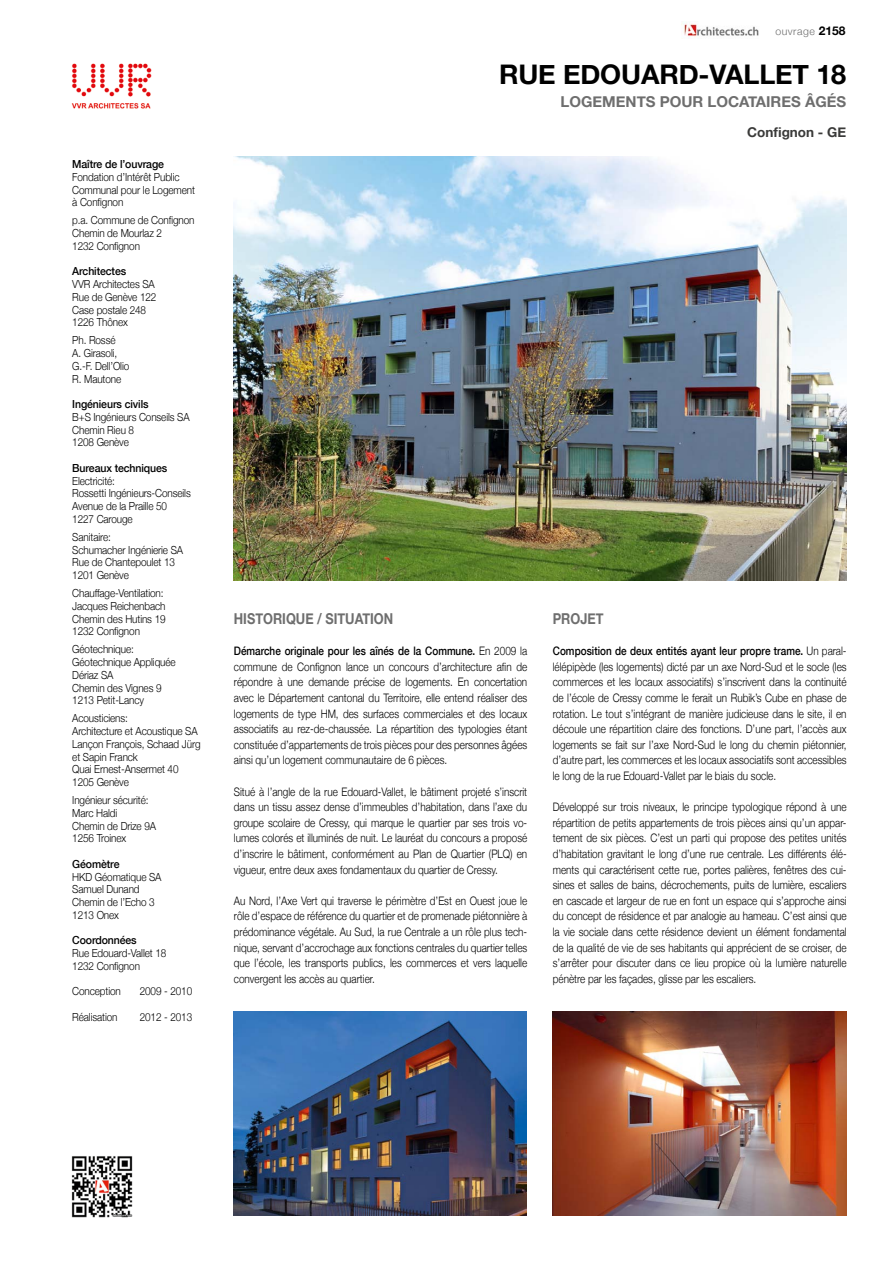
<style>
.page{position:relative;width:893px;height:1263px;background:#fff}
.page>*{position:absolute;margin:0;border:0;box-sizing:border-box;transform-origin:0 0}
.t1{font:700 27px "Helvetica Neue";letter-spacing:-.005em;color:#000}
.t2{font:700 15px "Helvetica Neue";color:#6e6e6e}
.t3{font:700 15px "Helvetica Neue";color:#6e6e6e;scale:.85 1}
.t4{font:700 13.5px "Helvetica Neue";color:#3a3a39}
.t5{font:300 11.7px/15.6px "Helvetica Neue";color:#000;text-align:justify;scale:.85 1}
.t6{font:300 11.1px/12.8px "Helvetica Neue";letter-spacing:-.01em;color:#000;scale:.89 1}
.t7{font:500 11.1px "Helvetica Neue";letter-spacing:-.01em;color:#000;scale:.95 1}
.t8{font:300 10.5px "Helvetica Neue";letter-spacing:.05em;color:#6e6e6e}
.s1{font-weight:700;font-size:12px;color:#000}
.s2{font-weight:500}
</style>
<div class="page">
<img style="left:234px;top:157px;width:612px;height:424px">
<img style="left:71px;top:1156px;width:62px;height:62px">
<img style="left:681px;top:23px;width:78px;height:16px">
<img style="left:71px;top:63px;width:81px;height:46px">
<img style="left:233px;top:1011px;width:294px;height:204px">
<img style="left:553px;top:1011px;width:293px;height:204px">
<p class="t7" style="left:72px;top:160px;width:98px">Maître de l’ouvrage</p>
<p class="t6" style="left:72px;top:171px;width:139px">Fondation d’Intérêt Public<br>Communal pour le Logement à Confignon</p>
<p class="t6" style="left:72px;top:213px;width:139px">p.a. Commune de Confignon<br>Chemin de Mourlaz 2<br>1232 Confignon</p>
<p class="t7" style="left:72px;top:267px;width:58px">Architectes</p>
<p class="t6" style="left:72px;top:279px;width:96px">VVR Architectes SA<br>Rue de Genève 122<br>Case postale 248<br>1226 Thônex</p>
<p class="t6" style="left:72px;top:335px;width:66px">Ph. Rossé<br>A. Girasoli,<br>G.-F. Dell’Olio<br>R. Mautone</p>
<p class="t7" style="left:72px;top:400px;width:82px">Ingénieurs civils</p>
<p class="t6" style="left:72px;top:411px;width:133px">B+S Ingénieurs Conseils SA<br>Chemin Rieu 8<br>1208 Genève</p>
<p class="t7" style="left:72px;top:464px;width:102px">Bureaux techniques</p>
<p class="t6" style="left:72px;top:475px;width:135px">Electricité:<br>Rossetti Ingénieurs-Conseils<br>Avenue de la Praille 50<br>1227 Carouge</p>
<p class="t6" style="left:72px;top:531px;width:126px">Sanitaire:<br>Schumacher Ingénierie SA<br>Rue de Chantepoulet 13<br>1201 Genève</p>
<p class="t6" style="left:72px;top:588px;width:106px">Chauffage-Ventilation:<br>Jacques Reichenbach<br>Chemin des Hutins 19<br>1232 Confignon</p>
<p class="t6" style="left:72px;top:644px;width:118px">Géotechnique:<br>Géotechnique Appliquée<br>Dériaz SA<br>Chemin des Vignes 9<br>1213 Petit-Lancy</p>
<p class="t6" style="left:72px;top:713px;width:146px">Acousticiens:<br>Architecture et Acoustique SA<br>Lançon François, Schaad Jürg et Sapin Franck<br>Quai Ernest-Ansermet 40<br>1205 Genève</p>
<p class="t6" style="left:72px;top:795px;width:96px">Ingénieur sécurité:<br>Marc Haldi<br>Chemin de Drize 9A<br>1256 Troinex</p>
<p class="t7" style="left:72px;top:860px;width:51px">Géomètre</p>
<p class="t6" style="left:72px;top:871px;width:102px">HKD Géomatique SA<br>Samuel Dunand<br>Chemin de l’Echo 3<br>1213 Onex</p>
<p class="t7" style="left:72px;top:936px;width:69px">Coordonnées</p>
<p class="t6" style="left:72px;top:948px;width:107px">Rue Edouard-Vallet 18<br>1232 Confignon</p>
<p class="t6" style="left:72px;top:986px;width:56px">Conception</p>
<p class="t6" style="left:140px;top:986px;width:60px">2009 - 2010</p>
<p class="t6" style="left:72px;top:1011px;width:52px">Réalisation</p>
<p class="t6" style="left:140px;top:1011px;width:60px">2012 - 2013</p>
<p class="t8" style="left:775px;top:27px;width:72px">ouvrage <span class="s1">2158</span></p>
<h1 class="t1" style="left:499px;top:59px;width:349px">RUE EDOUARD-VALLET 18</h1>
<p class="t2" style="left:561px;top:93px;width:287px">LOGEMENTS POUR LOCATAIRES ÂGÉS</p>
<p class="t4" style="left:747px;top:121px;width:101px">Confignon - GE</p>
<p class="t3" style="left:234px;top:610px;width:189px">HISTORIQUE / SITUATION</p>
<p class="t5" style="left:234px;top:644px;width:347px"><span class="s2">Démarche originale pour les aînés de la Commune.</span> En 2009 la commune de Confignon lance un concours d’architecture afin de répondre à une demande précise de logements. En concertation avec le Département cantonal du Territoire, elle entend réaliser des logements de type HM, des surfaces commerciales et des locaux associatifs au rez-de-chaussée. La répartition des typologies étant constituée d’appartements de trois pièces pour des personnes âgées ainsi qu’un logement communautaire de 6 pièces.</p>
<p class="t5" style="left:234px;top:785px;width:347px">Situé à l’angle de la rue Edouard-Vallet, le bâtiment projeté s’inscrit dans un tissu assez dense d’immeubles d’habitation, dans l’axe du groupe scolaire de Cressy, qui marque le quartier par ses trois vo&shy;lumes colorés et illuminés de nuit. Le lauréat du concours a proposé d’inscrire le bâtiment, conformément au Plan de Quartier (PLQ) en vigueur, entre deux axes fondamentaux du quartier de Cressy.</p>
<p class="t5" style="left:234px;top:894px;width:347px">Au Nord, l’Axe Vert qui traverse le périmètre d’Est en Ouest joue le rôle d’espace de référence du quartier et de promenade piétonnière à prédominance végétale. Au Sud, la rue Centrale a un rôle plus tech&shy;nique, servant d’accrochage aux fonctions centrales du quartier telles que l’école, les transports publics, les commerces et vers laquelle convergent les accès au quartier.</p>
<p class="t3" style="left:553px;top:610px;width:61px">PROJET</p>
<p class="t5" style="left:553px;top:644px;width:347px"><span class="s2">Composition de deux entités ayant leur propre trame.</span> Un paral&shy;lélépipède (les logements) dicté par un axe Nord-Sud et le socle (les commerces et les locaux associatifs) s’inscrivent dans la continuité de l’école de Cressy comme le ferait un Rubik’s Cube en phase de rotation. Le tout s’intégrant de manière judicieuse dans le site, il en découle une répartition claire des fonctions. D’une part, l’accès aux logements se fait sur l’axe Nord-Sud le long du chemin piétonnier, d’autre part, les commerces et les locaux associatifs sont accessibles le long de la rue Edouard-Vallet par le biais du socle.</p>
<p class="t5" style="left:553px;top:800px;width:347px">Développé sur trois niveaux, le principe typologique répond à une répartition de petits appartements de trois pièces ainsi qu’un appar&shy;tement de six pièces. C’est un parti qui propose des petites unités d’habitation gravitant le long d’une rue centrale. Les différents élé&shy;ments qui caractérisent cette rue, portes palières, fenêtres des cui&shy;sines et salles de bains, décrochements, puits de lumière, escaliers en cascade et largeur de rue en font un espace qui s’approche ainsi du concept de résidence et par analogie au hameau. C’est ainsi que la vie sociale dans cette résidence devient un élément fondamental de la qualité de vie de ses habitants qui apprécient de se croiser, de s’arrêter pour discuter dans ce lieu propice où la lumière naturelle pénètre par les façades, glisse par les escaliers.</p>
</div>
